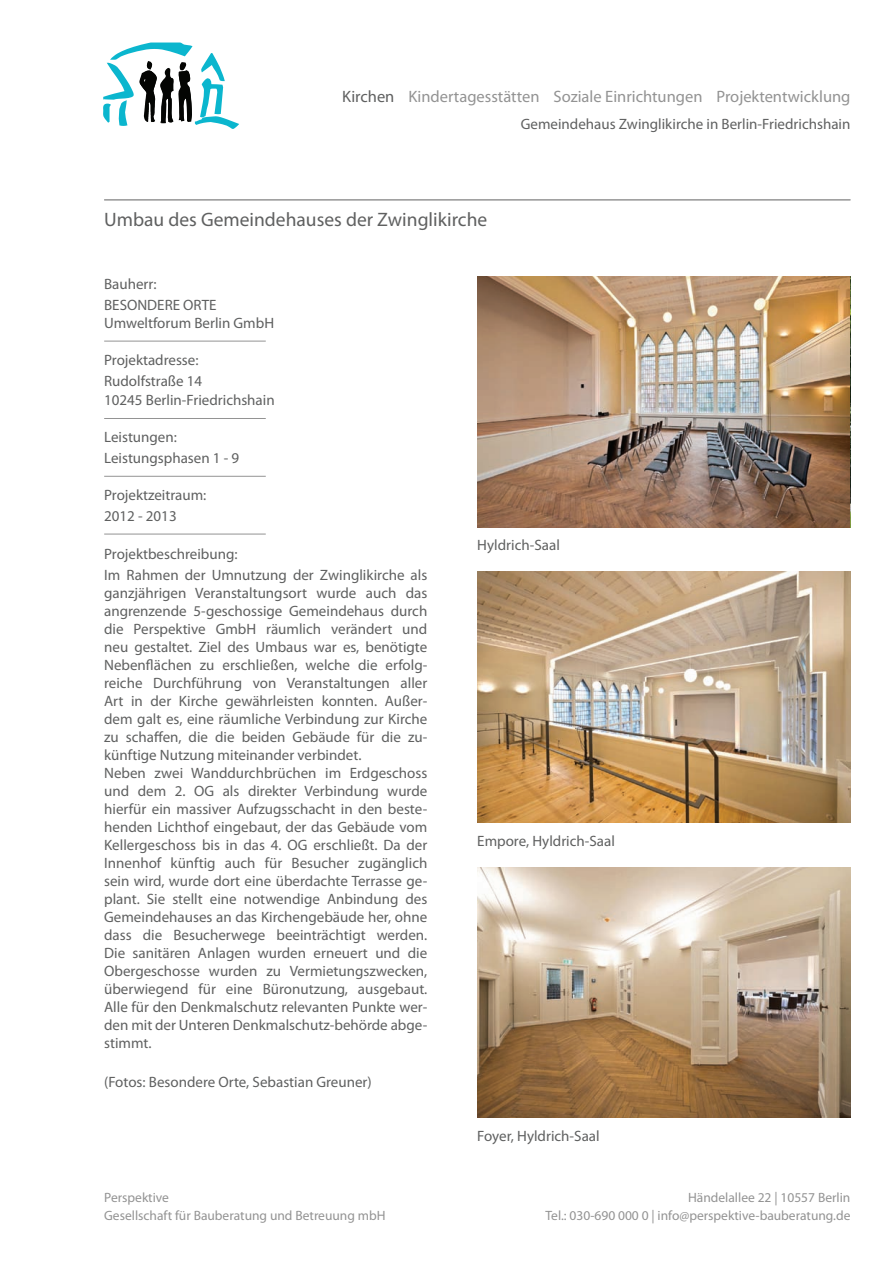
<style>
.page{position:relative;width:893px;height:1263px;background:#fff}
.page>*{position:absolute;margin:0;border:0;box-sizing:border-box;transform-origin:0 0}
.t1{font:19.5px "Myriad Pro";color:#5f6060}
.t2{font:16.5px "Myriad Pro";color:#939393}
.t3{font:15px/18px "Myriad Pro";color:#5f6060}
.t4{font:13.5px/18px "Myriad Pro";color:#939393}
.s1{color:#5f6060}
</style>
<div class="page">
<svg style="left:103px;top:43px;width:136px;height:86px"></svg>
<img style="left:477px;top:572px;width:373px;height:250px">
<img style="left:477px;top:867px;width:373px;height:251px">
<img style="left:477px;top:276px;width:373px;height:251px">
<hr style="left:104px;top:199px;width:746px;height:1px;background:#939393">
<hr style="left:104px;top:341px;width:162px;height:1px;background:#939393">
<hr style="left:104px;top:418px;width:162px;height:1px;background:#939393">
<hr style="left:104px;top:476px;width:162px;height:1px;background:#939393">
<hr style="left:104px;top:534px;width:162px;height:1px;background:#939393">
<p class="t2" style="left:342px;top:86px;width:510px"><span class="s1">Kirchen</span> Kindertagesstätten Soziale Einrichtungen Projektentwicklung</p>
<h1 class="t1" style="left:104px;top:208px;width:385px">Umbau des Gemeindehauses der Zwinglikirche</h1>
<p class="t3" style="left:104px;top:273px;width:114px;line-height:21px">Bauherr:<br>BESONDERE ORTE</p>
<p class="t3" style="left:104px;top:314px;width:171px">Umweltforum Berlin GmbH</p>
<p class="t3" style="left:104px;top:350px;width:100px;line-height:21px">Projektadresse:<br>Rudolfstraße 14</p>
<p class="t3" style="left:104px;top:391px;width:172px">10245 Berlin-Friedrichshain</p>
<p class="t3" style="left:104px;top:426px;width:137px;line-height:21px">Leistungen:<br>Leistungsphasen 1 - 9</p>
<p class="t3" style="left:104px;top:484px;width:104px;line-height:21px">Projektzeitraum:<br>2012 - 2013</p>
<p class="t3" style="left:521px;top:115px;width:331px">Gemeindehaus Zwinglikirche in Berlin-Friedrichshain</p>
<p class="t3" style="left:104px;top:543px;width:325px;line-height:21px">Projektbeschreibung:<br>Im Rahmen der Umnutzung der Zwinglikirche als</p>
<p class="t3" style="left:104px;top:584px;width:325px">ganzjährigen Veranstaltungsort wurde auch das angrenzende 5-geschossige Gemeindehaus durch die Perspektive GmbH räumlich verändert und neu gestaltet. Ziel des Umbaus war es, benötigte Nebenflächen zu erschließen, welche die erfolg&shy;reiche Durchführung von Veranstaltungen aller Art in der Kirche gewährleisten konnten. Außer&shy;dem galt es, eine räumliche Verbindung zur Kirche zu schaffen, die die beiden Gebäude für die zu&shy;künftige Nutzung miteinander verbindet.<br>Neben zwei Wanddurchbrüchen im Erdgeschoss und dem 2. OG als direkter Verbindung wurde hierfür ein massiver Aufzugsschacht in den beste&shy;henden Lichthof eingebaut, der das Gebäude vom Kellergeschoss bis in das 4. OG erschließt. Da der Innenhof künftig auch für Besucher zugänglich sein wird, wurde dort eine überdachte Terrasse ge&shy;plant. Sie stellt eine notwendige Anbindung des Gemeindehauses an das Kirchengebäude her, ohne dass die Besucherwege beeinträchtigt werden.<br>Die sanitären Anlagen wurden erneuert und die Obergeschosse wurden zu Vermietungszwecken, überwiegend für eine Büronutzung, ausgebaut.<br>Alle für den Denkmalschutz relevanten Punkte wer&shy;den mit der Unteren Denkmalschutz-behörde abge&shy;stimmt.</p>
<p class="t3" style="left:104px;top:1073px;width:269px">(Fotos: Besondere Orte, Sebastian Greuner)</p>
<p class="t3" style="left:477px;top:536px;width:84px">Hyldrich-Saal</p>
<p class="t3" style="left:477px;top:831px;width:139px">Empore, Hyldrich-Saal</p>
<p class="t3" style="left:477px;top:1126px;width:124px">Foyer, Hyldrich-Saal</p>
<p class="t4" style="left:104px;top:1189px;width:283px">Perspektive<br>Gesellschaft für Bauberatung und Betreuung mbH</p>
<p class="t4" style="left:545px;top:1189px;width:306px;text-align:right">Händelallee 22 | 10557 Berlin<br>Tel.: 030-690 000 0 | info@perspektive-bauberatung.de</p>
</div>
